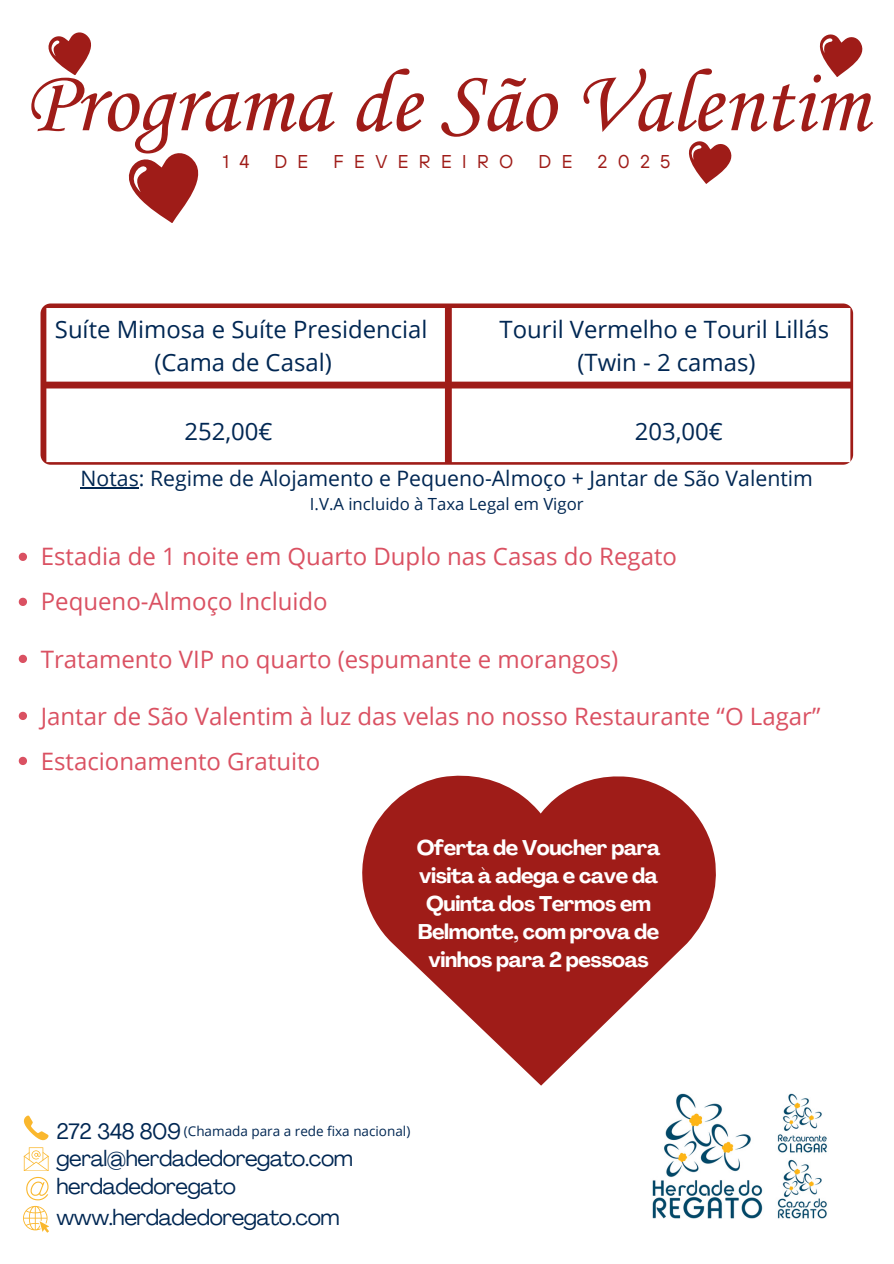
<style>
.page{position:relative;width:894px;height:1264px;background:#fff}
.page>*{position:absolute;margin:0;border:0;box-sizing:border-box;transform-origin:0 0}
.t1{font:89.7px "Corsiva";color:#9f1c18}
.t2{font:24px "Open Sans";color:#da5162}
.t3{font:23.85px/32.7px "Open Sans";color:#012753;text-align:center}
.t4{font:22.05px "Agrandir";letter-spacing:-.02em;color:#012753}
.t5{font:21.3px "Open Sans";color:#012753}
.t6{font:700 21px/28.2px "Agrandir";letter-spacing:-.02em;color:#fff;text-align:center}
.t7{font:18.45px "TT Hoves";letter-spacing:.56em;color:#9f1c18}
.t8{font:16.8px "Open Sans";color:#012753}
.t9{font:13.5px "Open Sans";color:#012753}
</style>
<div class="page">
<svg style="left:48px;top:32px;width:43px;height:43px"></svg>
<svg style="left:819px;top:34px;width:44px;height:43px"></svg>
<svg style="left:689px;top:141px;width:43px;height:43px"></svg>
<svg style="left:128px;top:153px;width:71px;height:70px"></svg>
<img style="left:652px;top:1093px;width:175px;height:126px">
<svg style="left:23px;top:1115px;width:26px;height:55px"></svg>
<svg style="left:23px;top:1176px;width:26px;height:56px"></svg>
<svg style="left:40px;top:303px;width:812px;height:161px"></svg>
<hr style="left:81px;top:487px;width:58px;height:1px;background:#012753">
<svg style="left:19px;top:552px;width:8px;height:9px"></svg>
<svg style="left:19px;top:597px;width:8px;height:9px"></svg>
<svg style="left:19px;top:654px;width:8px;height:9px"></svg>
<svg style="left:19px;top:711px;width:8px;height:9px"></svg>
<svg style="left:19px;top:756px;width:8px;height:9px"></svg>
<svg style="left:362px;top:775px;width:354px;height:310px;fill:#9f1c18"></svg>
<p class="t1" style="left:25px;top:59px;width:845px">Programa de São Valentim</p>
<h5 class="t7" style="left:223px;top:150px;width:28px">1 4</h5>
<h5 class="t7" style="left:274px;top:150px;width:36px">D E</h5>
<h5 class="t7" style="left:333px;top:150px;width:181px">FEVEREIRO</h5>
<h5 class="t7" style="left:538px;top:150px;width:36px">D E</h5>
<h5 class="t7" style="left:597px;top:150px;width:75px">2025</h5>
<p class="t3" style="left:55px;top:312px;width:374px">Suíte Mimosa e Suíte Presidencial (Cama de Casal)</p>
<h2 class="t3" style="left:499px;top:312px;width:331px">Touril Vermelho e Touril Lillás (Twin - 2 camas)</h2>
<h2 class="t3" style="left:184px;top:414px;width:90px">252,00€</h2>
<h2 class="t3" style="left:634px;top:414px;width:90px">203,00€</h2>
<h2 class="t5" style="left:81px;top:463px;width:733px">Notas: Regime de Alojamento e Pequeno-Almoço + Jantar de São Valentim</h2>
<h2 class="t8" style="left:310px;top:491px;width:275px">I.V.A incluido à Taxa Legal em Vigor</h2>
<h4 class="t2" style="left:41px;top:540px;width:637px">Estadia de 1 noite em Quarto Duplo nas Casas do Regato</h4>
<p class="t2" style="left:41px;top:585px;width:288px">Pequeno-Almoço Incluido</p>
<p class="t2" style="left:41px;top:642px;width:579px">Tratamento VIP no quarto (espumante e morangos)</p>
<p class="t2" style="left:41px;top:699px;width:780px">Jantar de São Valentim à luz das velas no nosso Restaurante “O Lagar”</p>
<p class="t2" style="left:41px;top:744px;width:281px">Estacionamento Gratuito</p>
<p class="t6" style="left:416px;top:835px;width:245px">Oferta de Voucher para visita à adega e cave da<br>Quinta dos Termos em<br>Belmonte, com prova de vinhos para 2 pessoas</p>
<p class="t4" style="left:56px;top:1122px;width:126px">272 348 809</p>
<h1 class="t4" style="left:56px;top:1149px;width:298px">geral@herdadedoregato.com</h1>
<p class="t4" style="left:56px;top:1177px;width:181px">herdadedoregato</p>
<p class="t4" style="left:56px;top:1208px;width:284px">www.herdadedoregato.com</p>
<h3 class="t9" style="left:184px;top:1121px;width:228px">(Chamada para a rede fixa nacional)</h3>
</div>
